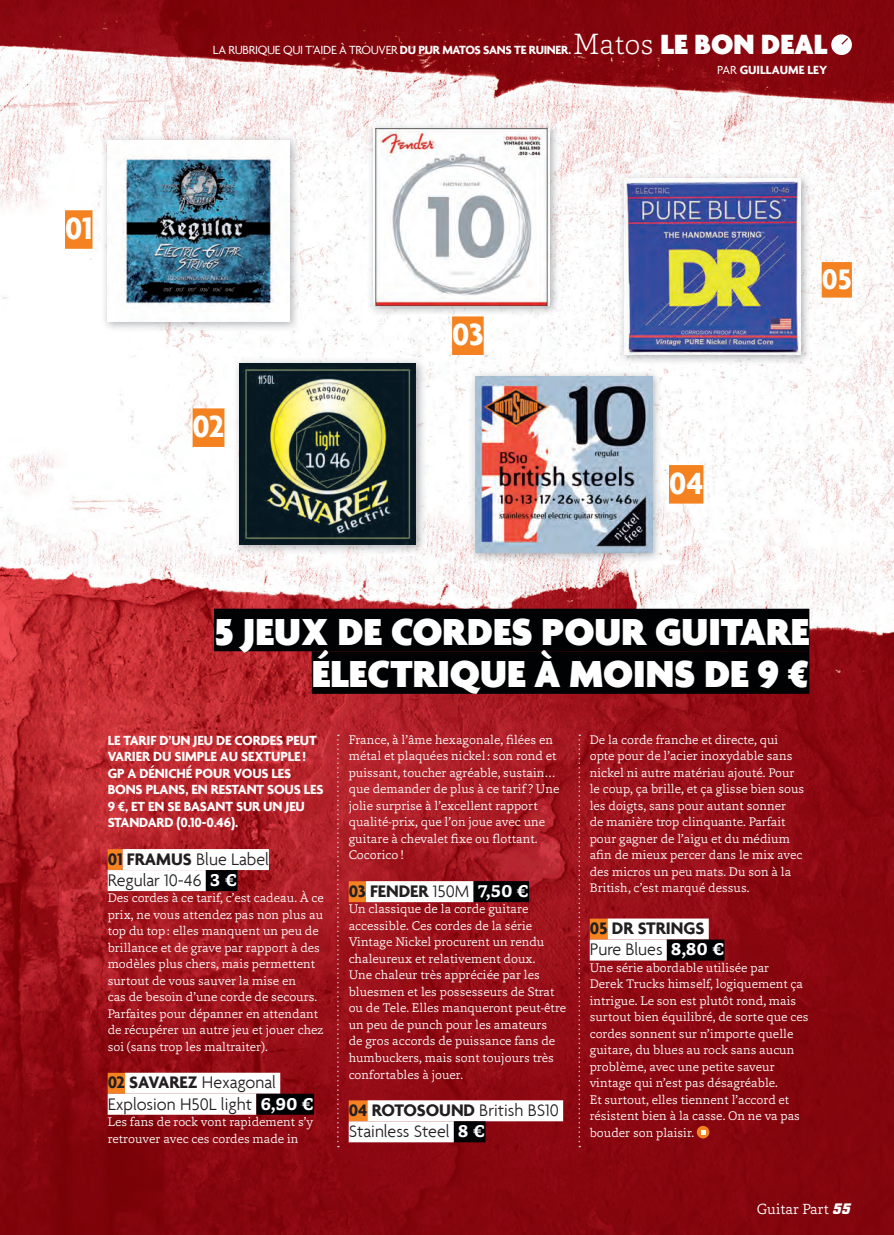
<style>
.page{position:relative;width:894px;height:1235px;background:#fff}
.page>*{position:absolute;margin:0;border:0;box-sizing:border-box;transform-origin:0 0}
.t1{font:900 40.5px/42.6px "Agenda";color:#fff;text-align:right}
.t2{font:700 33px "Agenda";letter-spacing:-.01em;color:#fff}
.t3{font:700 30.45px "Agenda";color:#fff}
.t4{font:900 30px "Agenda";color:#fff}
.t5{font:300 18px/21px "Agenda";color:#231f20}
.t6{font:700 18px/21px "Agenda";color:#231f20}
.t7{font:300 15px "Capita";color:#fff}
.t8{font:700 14.25px/16.5px "Agenda";letter-spacing:-.01em;color:#fff}
.t9{font:300 12.75px/16.5px "Capita";color:#fff}
.t10{font:12.75px "Agenda";letter-spacing:-.025em;color:#fff}
.t11{font:700 12.75px "Agenda";color:#fff}
.s1{font-weight:700}
.s2{font-family:"Capita";font-weight:200}
.s3{font-weight:400}
.s4{font-weight:700;font-size:17.85px}
.s5{font-family:"Capita";font-weight:700;color:#fff}
.s6{font-size:17.85px}
.s7{font-weight:300}
.s8{font-family:"Capita";color:#fff}
.s9{font-family:"City";font-weight:700;font-style:italic}
</style>
<div class="page">
<img style="left:0;top:0;width:894px;height:1234px">
<svg style="left:831px;top:34px;width:21px;height:21px"></svg>
<div style="left:108px;top:849px;width:15px;height:20px;background:#f58220"></div>
<div style="left:123px;top:848px;width:146px;height:21px;background:#fff"></div>
<div style="left:108px;top:869px;width:98px;height:21px;background:#fff"></div>
<div style="left:206px;top:869px;width:31px;height:21px;background:#010203"></div>
<div style="left:108px;top:1072px;width:17px;height:21px;background:#f58220"></div>
<div style="left:125px;top:1072px;width:155px;height:21px;background:#fff"></div>
<div style="left:108px;top:1093px;width:148px;height:21px;background:#fff"></div>
<div style="left:256px;top:1093px;width:58px;height:21px;background:#010203"></div>
<div style="left:349px;top:881px;width:17px;height:20px;background:#f58220"></div>
<div style="left:366px;top:881px;width:107px;height:21px;background:#fff"></div>
<div style="left:473px;top:881px;width:56px;height:21px;background:#010203"></div>
<div style="left:349px;top:1100px;width:18px;height:20px;background:#f58220"></div>
<div style="left:367px;top:1100px;width:196px;height:21px;background:#fff"></div>
<div style="left:349px;top:1121px;width:105px;height:21px;background:#fff"></div>
<div style="left:454px;top:1121px;width:31px;height:21px;background:#010203"></div>
<div style="left:590px;top:918px;width:17px;height:21px;background:#f58220"></div>
<div style="left:607px;top:918px;width:102px;height:21px;background:#fff"></div>
<div style="left:590px;top:939px;width:77px;height:21px;background:#fff"></div>
<div style="left:667px;top:939px;width:57px;height:21px;background:#010203"></div>
<svg style="left:697px;top:1125px;width:12px;height:13px"></svg>
<svg style="left:701px;top:1129px;width:4px;height:5px"></svg>
<svg style="left:337px;top:734px;width:2px;height:413px"></svg>
<svg style="left:578px;top:734px;width:2px;height:413px"></svg>
<div style="left:214px;top:608px;width:595px;height:43px;background:#010203"></div>
<div style="left:312px;top:651px;width:497px;height:42px;background:#010203"></div>
<div style="left:193px;top:408px;width:31px;height:39px;background:#f58220"></div>
<div style="left:669px;top:465px;width:34px;height:38px;background:#f58220"></div>
<div style="left:821px;top:262px;width:31px;height:35px;background:#f58220"></div>
<div style="left:452px;top:316px;width:32px;height:39px;background:#f58220"></div>
<div style="left:65px;top:210px;width:27px;height:39px;background:#f58220"></div>
<img style="left:101px;top:134px;width:199px;height:198px">
<img style="left:108px;top:140px;width:181px;height:182px">
<img style="left:233px;top:356px;width:193px;height:199px">
<img style="left:239px;top:363px;width:177px;height:181px">
<img style="left:367px;top:122px;width:193px;height:194px">
<img style="left:373px;top:129px;width:177px;height:176px">
<img style="left:469px;top:370px;width:193px;height:193px">
<img style="left:475px;top:376px;width:177px;height:177px">
<img style="left:618px;top:172px;width:193px;height:193px">
<img style="left:624px;top:178px;width:177px;height:177px">
<p class="t10" style="left:213px;top:42px;width:360px">LA RUBRIQUE QUI T’AIDE À TROUVER <span class="s1">DU PUR MATOS SANS TE RUINER.</span></p>
<p class="t4" style="left:573px;top:26px;width:255px"><span class="s2">Matos</span> LE BON DEAL</p>
<p class="t11" style="left:717px;top:62px;width:112px"><span class="s3">PAR</span> GUILLAUME LEY</p>
<p class="t2" style="left:65px;top:208px;width:29px">01</p>
<p class="t2" style="left:193px;top:406px;width:33px">02</p>
<p class="t2" style="left:452px;top:314px;width:33px">03</p>
<p class="t2" style="left:669px;top:463px;width:36px">04</p>
<p class="t3" style="left:821px;top:260px;width:32px">05</p>
<p class="t1" style="left:214px;top:609px;width:597px">5 JEUX DE CORDES POUR GUITARE<br>ÉLECTRIQUE À MOINS DE 9 €</p>
<p class="t8" style="left:108px;top:731px;width:217px">LE TARIF D’UN JEU DE CORDES PEUT<br>VARIER DU SIMPLE AU SEXTUPLE !<br>GP A DÉNICHÉ POUR VOUS LES<br>BONS PLANS, EN RESTANT SOUS LES<br>9 €, ET EN SE BASANT SUR UN JEU<br>STANDARD (0.10-0.46).</p>
<p class="t5" style="left:108px;top:848px;width:163px"><span class="s4">01</span> <span class="s1">FRAMUS</span> Blue Label<br>Regular 10-46 <span class="s5">3 €</span></p>
<p class="t9" style="left:108px;top:889px;width:218px">Des cordes à ce tarif, c’est cadeau. À ce prix, ne vous attendez pas non plus au top du top : elles manquent un peu de brillance et de grave par rapport à des modèles plus chers, mais permettent surtout de vous sauver la mise en<br>cas de besoin d’une corde de secours.<br>Parfaites pour dépanner en attendant de récupérer un autre jeu et jouer chez soi (sans trop les maltraiter).</p>
<p class="t5" style="left:108px;top:1071px;width:208px"><span class="s4">02</span> <span class="s1">SAVAREZ</span> Hexagonal<br>Explosion H50L light <span class="s5">6,90 €</span></p>
<p class="t9" style="left:108px;top:1112px;width:207px">Les fans de rock vont rapidement s’y retrouver avec ces cordes made in</p>
<p class="t9" style="left:349px;top:730px;width:212px">France, à l’âme hexagonale, filées en métal et plaquées nickel : son rond et puissant, toucher agréable, sustain… que demander de plus à ce tarif ? Une jolie surprise à l’excellent rapport qualité-prix, que l’on joue avec une guitare à chevalet fixe ou flottant.<br>Cocorico !</p>
<p class="t6" style="left:349px;top:880px;width:182px"><span class="s6">03</span> FENDER <span class="s7">150M</span> <span class="s8">7,50 €</span></p>
<p class="t9" style="left:349px;top:900px;width:219px">Un classique de la corde guitare accessible. Ces cordes de la série Vintage Nickel procurent un rendu chaleureux et relativement doux.<br>Une chaleur très appréciée par les bluesmen et les possesseurs de Strat ou de Tele. Elles manqueront peut-être un peu de punch pour les amateurs<br>de gros accords de puissance fans de humbuckers, mais sont toujours très confortables à jouer.</p>
<p class="t5" style="left:349px;top:1099px;width:212px"><span class="s4">04</span> <span class="s1">ROTOSOUND</span> British BS10<br>Stainless Steel <span class="s5">8 €</span></p>
<p class="t9" style="left:590px;top:730px;width:216px">De la corde franche et directe, qui opte pour de l’acier inoxydable sans nickel ni autre matériau ajouté. Pour le coup, ça brille, et ça glisse bien sous les doigts, sans pour autant sonner<br>de manière trop clinquante. Parfait pour gagner de l’aigu et du médium afin de mieux percer dans le mix avec des micros un peu mats. Du son à la British, c’est marqué dessus.</p>
<p class="t6" style="left:590px;top:917px;width:136px"><span class="s6">05</span> DR STRINGS<br><span class="s7">Pure Blues</span> <span class="s8">8,80 €</span></p>
<p class="t9" style="left:590px;top:958px;width:220px">Une série abordable utilisée par<br>Derek Trucks himself, logiquement ça intrigue. Le son est plutôt rond, mais surtout bien équilibré, de sorte que ces cordes sonnent sur n’importe quelle guitare, du blues au rock sans aucun problème, avec une petite saveur vintage qui n’est pas désagréable.<br>Et surtout, elles tiennent l’accord et résistent bien à la casse. On ne va pas bouder son plaisir.</p>
<p class="t7" style="left:756px;top:1198px;width:95px">Guitar Part <span class="s9">55</span></p>
</div>
